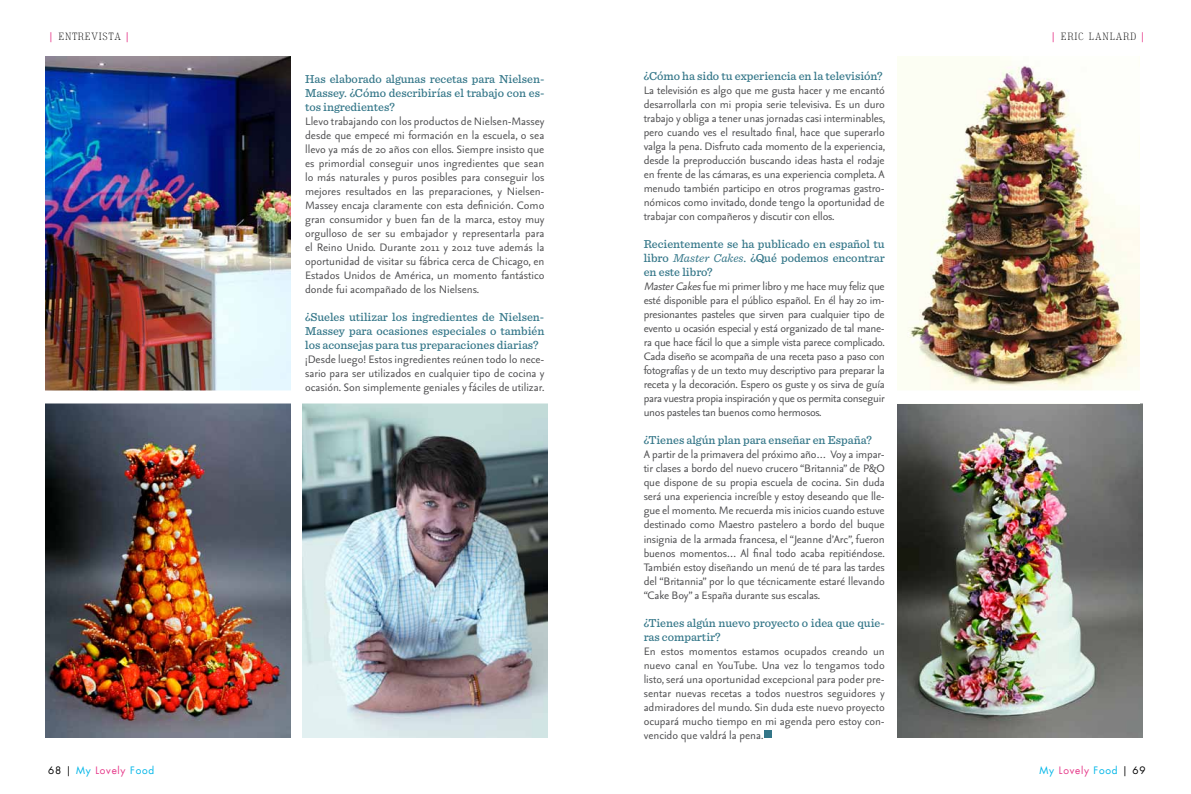
<style>
.page{position:relative;width:1191px;height:794px;background:#fff}
.page>*{position:absolute;margin:0;border:0;box-sizing:border-box;transform-origin:0 0}
.t1{font:13px/14px "Seria Sans";letter-spacing:-.01em;color:#4b4b4d;text-align:justify}
.t2{font:500 12px/14px "Sentinel";color:#337688;text-align:justify}
.t3{font:11px "Kursivschrift LT Pro Stehend H";letter-spacing:.075em;color:#000}
.t4{font:10px "Futura LT";letter-spacing:.075em;color:#00b6e8}
.s1{font-family:"Futura LT";font-size:10px;color:#e63a8a}
.s2{font-weight:400;font-style:italic}
.s3{font-style:italic}
.s4{color:#000}
.s5{color:#e63a8a}
</style>
<div class="page">
<img style="left:45px;top:57px;width:246px;height:333px">
<img style="left:45px;top:403px;width:246px;height:334px">
<img style="left:897px;top:403px;width:245px;height:334px">
<img style="left:302px;top:403px;width:245px;height:334px">
<img style="left:897px;top:57px;width:242px;height:333px">
<div style="left:765px;top:730px;width:7px;height:7px;background:#337688"></div>
<p class="t3" style="left:48px;top:30px;width:83px"><span class="s1">|</span> ENTREVISTA <span class="s1">|</span></p>
<p class="t2" style="left:305px;top:71px;width:241px">Has elaborado algunas recetas para Nielsen-Massey. ¿Cómo describirías el trabajo con es&shy;tos ingredientes?</p>
<p class="t1" style="left:305px;top:115px;width:241px">Llevo trabajando con los productos de Nielsen-Massey desde que empecé mi formación en la escuela, o sea llevo ya más de 20 años con ellos. Siempre insisto que es primordial conseguir unos ingredientes que sean lo más naturales y puros posibles para conseguir los mejores resultados en las preparaciones, y Nielsen-Massey encaja claramente con esta definición. Como gran consumidor y buen fan de la marca, estoy muy orgulloso de ser su embajador y representarla para el Reino Unido. Durante 2011 y 2012 tuve además la oportunidad de visitar su fábrica cerca de Chicago, en Estados Unidos de América, un momento fantástico donde fui acompañado de los Nielsens.</p>
<p class="t2" style="left:305px;top:309px;width:241px">¿Sueles utilizar los ingredientes de Nielsen-Massey para ocasiones especiales o también los aconsejas para tus preparaciones diarias?</p>
<p class="t1" style="left:305px;top:353px;width:241px">¡Desde luego! Estos ingredientes reúnen todo lo nece&shy;sario para ser utilizados en cualquier tipo de cocina y ocasión. Son simplemente geniales y fáciles de utilizar.</p>
<p class="t2" style="left:643px;top:69px;width:240px">¿Cómo ha sido tu experiencia en la televisión?</p>
<p class="t1" style="left:643px;top:84px;width:243px">La televisión es algo que me gusta hacer y me encantó desarrollarla con mi propia serie televisiva. Es un duro trabajo y obliga a tener unas jornadas casi interminables, pero cuando ves el resultado final, hace que superarlo valga la pena. Disfruto cada momento de la experiencia, desde la preproducción buscando ideas hasta el rodaje en frente de las cámaras, es una experiencia completa. A menudo también participo en otros programas gastro&shy;nómicos como invitado, donde tengo la oportunidad de trabajar con compañeros y discutir con ellos.</p>
<p class="t2" style="left:643px;top:237px;width:242px">Recientemente se ha publicado en español tu libro <span class="s2">Master Cakes</span>. ¿Qué podemos encontrar en este libro?</p>
<p class="t1" style="left:643px;top:280px;width:242px"><span class="s3">MasterCakes</span>fue mi primer libro y me hace muy feliz que esté disponible para el público español. En él hay 20 im&shy;presionantes pasteles que sirven para cualquier tipo de evento u ocasión especial y está organizado de tal mane&shy;ra que hace fácil lo que a simple vista parece complicado.<br>Cada diseño se acompaña de una receta paso a paso con fotografías y de un texto muy descriptivo para preparar la receta y la decoración. Espero os guste y os sirva de guía para vuestra propia inspiración y que os permita conseguir unos pasteles tan buenos como hermosos.</p>
<p class="t2" style="left:643px;top:433px;width:230px">¿Tienes algún plan para enseñar en España?</p>
<p class="t1" style="left:643px;top:448px;width:242px">A partir de la primavera del próximo año… Voy a impar&shy;tir clases a bordo del nuevo crucero “Britannia” de P&amp;O que dispone de su propia escuela de cocina. Sin duda será una experiencia increíble y estoy deseando que lle&shy;gue el momento. Me recuerda mis inicios cuando estuve destinado como Maestro pastelero a bordo del buque insignia de la armada francesa, el “Jeanne d’Arc”, fueron buenos momentos… Al final todo acaba repitiéndose.<br>También estoy diseñando un menú de té para las tardes del “Britannia” por lo que técnicamente estaré llevando “Cake Boy” a España durante sus escalas.</p>
<p class="t2" style="left:643px;top:615px;width:242px">¿Tienes algún nuevo proyecto o idea que quie&shy;ras compartir?</p>
<p class="t1" style="left:643px;top:644px;width:243px">En estos momentos estamos ocupados creando un nuevo canal en YouTube. Una vez lo tengamos todo listo, será una oportunidad excepcional para poder pre&shy;sentar nuevas recetas a todos nuestros seguidores y admiradores del mundo. Sin duda este nuevo proyecto ocupará mucho tiempo en mi agenda pero estoy con&shy;vencido que valdrá la pena.</p>
<p class="t3" style="left:1050px;top:30px;width:96px"><span class="s1">|</span> ERIC LANLARD <span class="s1">|</span></p>
<p class="t4" style="left:48px;top:764px;width:108px"><span class="s4">68 |</span> My <span class="s5">Lovely</span> Food</p>
<p class="t4" style="left:1039px;top:764px;width:108px">My <span class="s5">Lovely</span> Food <span class="s4">| 69</span></p>
</div>
